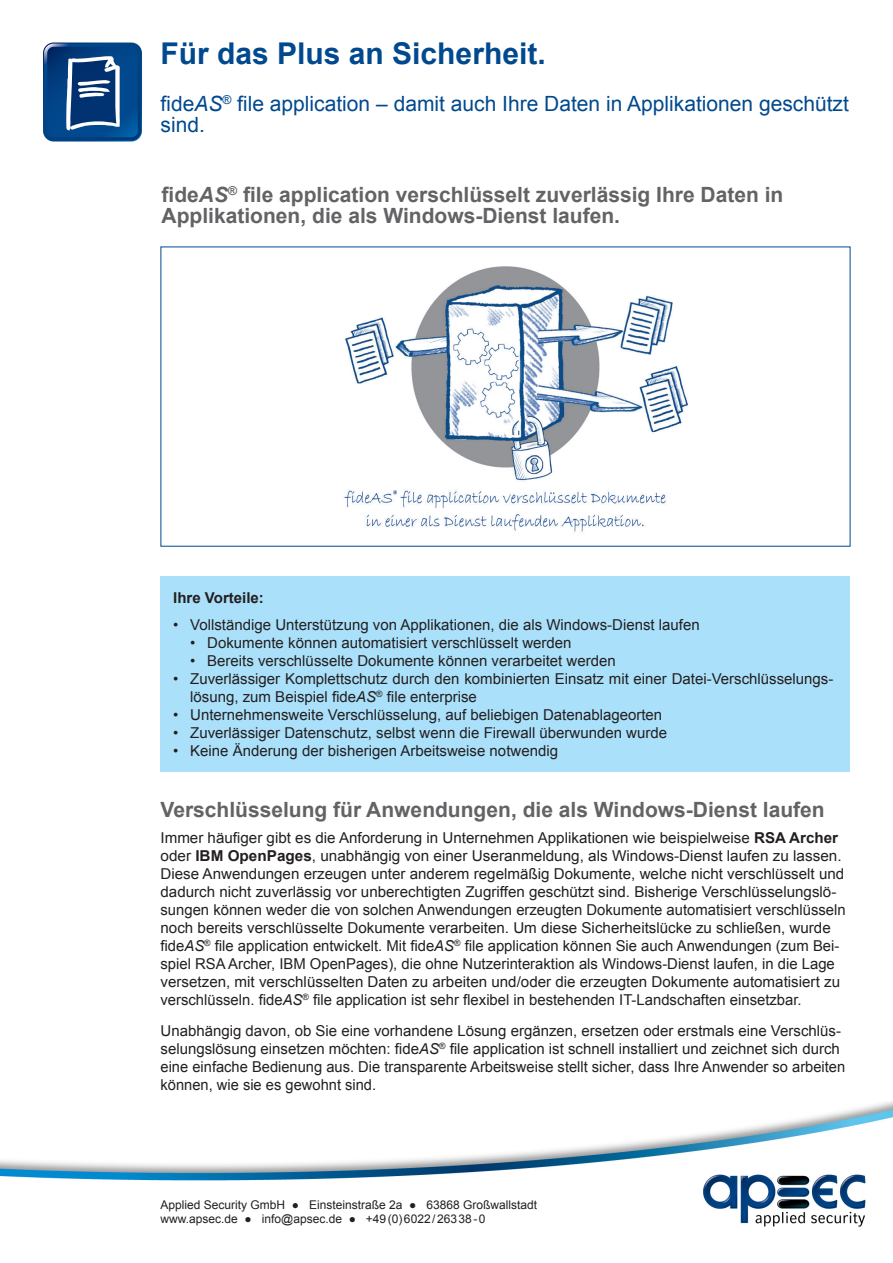
<style>
.page{position:relative;width:893px;height:1263px;background:#fff}
.page>*{position:absolute;margin:0;border:0;box-sizing:border-box;transform-origin:0 0}
.t1{font:700 30px "Arial";color:#01498e}
.t2{font:700 21px/21.6px "Arial";color:#636366}
.t3{font:21px/21.6px "Arial";color:#01498e}
.t4{font:15px/18px "Arial";color:#231f20}
.t5{font:700 15px "Arial";color:#231f20}
.t6{font:12px/14.4px "Arial";color:#231f20}
.s1{font-style:italic}
.s2{font-weight:700}
</style>
<div class="page">
<svg style="left:43px;top:43px;width:99px;height:99px"></svg>
<div style="left:161px;top:577px;width:689px;height:195px;background:#aae0f9"></div>
<img style="left:0;top:1102px;width:893px;height:125px">
<img style="left:344px;top:266px;width:344px;height:266px">
<h1 class="t1" style="left:161px;top:34px;width:387px">Für das Plus an Sicherheit.</h1>
<h2 class="t3" style="left:160px;top:93px;width:690px">fide<span class="s1">AS</span><sup>®</sup> file application – damit auch Ihre Daten in Applikationen geschützt sind.</h2>
<h2 class="t2" style="left:162px;top:184px;width:623px">fide<span class="s1">AS</span><sup>®</sup> file application verschlüsselt zuverlässig Ihre Daten in<br>Applikationen, die als Windows-Dienst laufen.</h2>
<p class="t5" style="left:173px;top:588px;width:92px">Ihre Vorteile:</p>
<p class="t4" style="left:173px;top:616px;width:528px">• Vollständige Unterstützung von Applikationen, die als Windows-Dienst laufen</p>
<p class="t4" style="left:190px;top:634px;width:383px">• Dokumente können automatisiert verschlüsselt werden</p>
<p class="t4" style="left:190px;top:652px;width:427px">• Bereits verschlüsselte Dokumente können verarbeitet werden</p>
<p class="t4" style="left:190px;top:670px;width:645px;text-indent:-17px">• Zuverlässiger Komplettschutz durch den kombinierten Einsatz mit einer Datei-Verschlüsselungs&shy;lösung, zum Beispiel fide<span class="s1">AS</span><sup>®</sup> file enterprise</p>
<p class="t4" style="left:173px;top:706px;width:490px">• Unternehmensweite Verschlüsselung, auf beliebigen Datenablageorten</p>
<p class="t4" style="left:173px;top:724px;width:495px">• Zuverlässiger Datenschutz, selbst wenn die Firewall überwunden wurde</p>
<p class="t4" style="left:173px;top:742px;width:386px">• Keine Änderung der bisherigen Arbeitsweise notwendig</p>
<h2 class="t2" style="left:161px;top:799px;width:666px">Verschlüsselung für Anwendungen, die als Windows-Dienst laufen</h2>
<p class="t4" style="left:161px;top:829px;width:687px">Immer häufiger gibt es die Anforderung in Unternehmen Applikationen wie beispielweise <span class="s2">RSA Archer </span>oder <span class="s2">IBM OpenPages</span>, unabhängig von einer Useranmeldung, als Windows-Dienst laufen zu lassen.<br>Diese Anwendungen erzeugen unter anderem regelmäßig Dokumente, welche nicht verschlüsselt und dadurch nicht zuverlässig vor unberechtigten Zugriffen geschützt sind. Bisherige Verschlüsselungslö&shy;sungen können weder die von solchen Anwendungen erzeugten Dokumente automatisiert verschlüsseln noch bereits verschlüsselte Dokumente verarbeiten. Um diese Sicherheitslücke zu schließen, wurde fide<span class="s1">AS</span><sup>®</sup> file application entwickelt. Mit fide<span class="s1">AS</span><sup>®</sup> file application können Sie auch Anwendungen (zum Bei&shy;spiel RSA Archer, IBM OpenPages), die ohne Nutzerinteraktion als Windows-Dienst laufen, in die Lage versetzen, mit verschlüsselten Daten zu arbeiten und/oder die erzeugten Dokumente automatisiert zu verschlüsseln. fide<span class="s1">AS</span><sup>®</sup> file application ist sehr flexibel in bestehenden IT-Landschaften einsetzbar.</p>
<p class="t4" style="left:161px;top:1022px;width:686px">Unabhängig davon, ob Sie eine vorhandene Lösung ergänzen, ersetzen oder erstmals eine Verschlüs&shy;selungslösung einsetzen möchten: fide<span class="s1">AS</span><sup>®</sup> file application ist schnell installiert und zeichnet sich durch eine einfache Bedienung aus. Die transparente Arbeitsweise stellt sicher, dass Ihre Anwender so arbeiten können, wie sie es gewohnt sind.</p>
<p class="t6" style="left:161px;top:1197px;width:378px">Applied Security GmbH ● Einsteinstraße 2a ● 63868 Großwallstadt www.apsec.de ● info@apsec.de ● +49(0)6022/26338-0</p>
</div>
